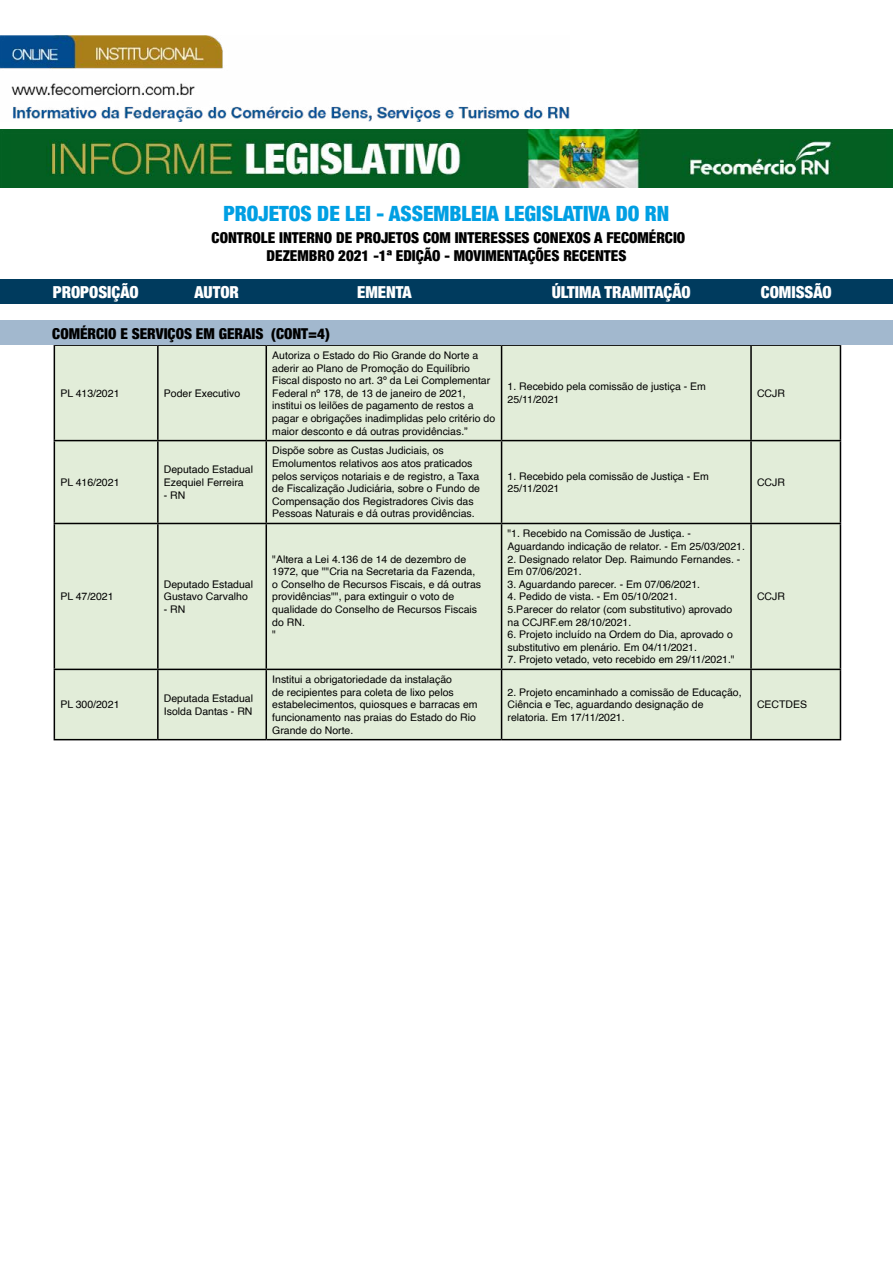
<style>
.page{position:relative;width:893px;height:1263px;background:#fff}
.page>*{position:absolute;margin:0;border:0;box-sizing:border-box;transform-origin:0 0}
.t1{font:900 condensed 21px "Helvetica Neue";color:#009fe3}
.t2{font:900 condensed 16.5px "Helvetica Neue";color:#fff}
.t3{font:900 condensed 15px/18px "Helvetica Neue";color:#000;text-align:center}
.t4{font:10.5px/12.6px "Helvetica";color:#000}
</style>
<div class="page">
<div style="left:55px;top:344px;width:785px;height:396px;background:#e2edd9"></div>
<div style="left:1px;top:280px;width:892px;height:24px;background:#003b5e"></div>
<hr style="left:54px;top:344px;width:104px;height:2px;background:#000">
<hr style="left:54px;top:346px;width:1px;height:94px;background:#000">
<hr style="left:158px;top:344px;width:108px;height:2px;background:#000">
<hr style="left:157px;top:346px;width:2px;height:94px;background:#000">
<hr style="left:266px;top:344px;width:236px;height:2px;background:#000">
<hr style="left:266px;top:346px;width:1px;height:94px;background:#000">
<hr style="left:502px;top:344px;width:249px;height:2px;background:#000">
<hr style="left:501px;top:346px;width:1px;height:94px;background:#000">
<hr style="left:751px;top:344px;width:90px;height:2px;background:#000">
<hr style="left:750px;top:346px;width:2px;height:94px;background:#000">
<hr style="left:840px;top:346px;width:1px;height:94px;background:#000">
<hr style="left:54px;top:440px;width:104px;height:1px;background:#000">
<hr style="left:54px;top:441px;width:1px;height:82px;background:#000">
<hr style="left:158px;top:440px;width:108px;height:1px;background:#000">
<hr style="left:157px;top:441px;width:2px;height:82px;background:#000">
<hr style="left:266px;top:440px;width:236px;height:1px;background:#000">
<hr style="left:266px;top:441px;width:1px;height:82px;background:#000">
<hr style="left:502px;top:440px;width:249px;height:1px;background:#000">
<hr style="left:501px;top:441px;width:1px;height:82px;background:#000">
<hr style="left:751px;top:440px;width:90px;height:1px;background:#000">
<hr style="left:750px;top:441px;width:2px;height:82px;background:#000">
<hr style="left:840px;top:441px;width:1px;height:82px;background:#000">
<hr style="left:54px;top:523px;width:104px;height:1px;background:#000">
<hr style="left:54px;top:524px;width:1px;height:145px;background:#000">
<hr style="left:158px;top:523px;width:108px;height:1px;background:#000">
<hr style="left:157px;top:524px;width:2px;height:145px;background:#000">
<hr style="left:266px;top:523px;width:236px;height:1px;background:#000">
<hr style="left:266px;top:524px;width:1px;height:145px;background:#000">
<hr style="left:502px;top:523px;width:249px;height:1px;background:#000">
<hr style="left:501px;top:524px;width:1px;height:145px;background:#000">
<hr style="left:751px;top:523px;width:90px;height:1px;background:#000">
<hr style="left:750px;top:524px;width:2px;height:145px;background:#000">
<hr style="left:840px;top:524px;width:1px;height:145px;background:#000">
<hr style="left:54px;top:669px;width:104px;height:1px;background:#000">
<hr style="left:54px;top:670px;width:1px;height:69px;background:#000">
<hr style="left:158px;top:669px;width:108px;height:1px;background:#000">
<hr style="left:157px;top:670px;width:2px;height:69px;background:#000">
<hr style="left:266px;top:669px;width:236px;height:1px;background:#000">
<hr style="left:266px;top:670px;width:1px;height:69px;background:#000">
<hr style="left:502px;top:669px;width:249px;height:1px;background:#000">
<hr style="left:501px;top:670px;width:1px;height:69px;background:#000">
<hr style="left:751px;top:669px;width:90px;height:1px;background:#000">
<hr style="left:750px;top:670px;width:2px;height:69px;background:#000">
<hr style="left:840px;top:670px;width:1px;height:69px;background:#000">
<hr style="left:54px;top:739px;width:104px;height:1px;background:#000">
<hr style="left:158px;top:739px;width:108px;height:1px;background:#000">
<hr style="left:266px;top:739px;width:236px;height:1px;background:#000">
<hr style="left:502px;top:739px;width:249px;height:1px;background:#000">
<hr style="left:751px;top:739px;width:90px;height:1px;background:#000">
<div style="left:0;top:320px;width:893px;height:24px;background:#a2b8ce"></div>
<img style="left:0;top:35px;width:569px;height:87px">
<img style="left:0;top:129px;width:893px;height:59px">
<h1 class="t1" style="left:224px;top:200px;width:447px">PROJETOS DE LEI - ASSEMBLEIA LEGISLATIVA DO RN</h1>
<h3 class="t3" style="left:212px;top:229px;width:475px">CONTROLE INTERNO DE PROJETOS COM INTERESSES CONEXOS A FECOMÉRCIO<br>DEZEMBRO 2021 -1ª EDIÇÃO - MOVIMENTAÇÕES RECENTES</h3>
<h2 class="t2" style="left:53px;top:281px;width:87px">PROPOSIÇÃO</h2>
<h2 class="t2" style="left:195px;top:281px;width:46px">AUTOR</h2>
<h2 class="t2" style="left:357px;top:281px;width:56px">EMENTA</h2>
<h2 class="t2" style="left:552px;top:281px;width:141px">ÚLTIMA TRAMITAÇÃO</h2>
<h2 class="t2" style="left:761px;top:281px;width:72px">COMISSÃO</h2>
<h3 class="t3" style="left:52px;top:325px;width:279px">COMÉRCIO E SERVIÇOS EM GERAIS (CONT=4)</h3>
<p class="t4" style="left:60px;top:387px;width:61px">PL 413/2021</p>
<p class="t4" style="left:164px;top:387px;width:78px">Poder Executivo</p>
<p class="t4" style="left:60px;top:476px;width:61px">PL 416/2021</p>
<p class="t4" style="left:60px;top:591px;width:55px">PL 47/2021</p>
<p class="t4" style="left:164px;top:464px;width:91px">Deputado Estadual<br>Ezequiel Ferreira</p>
<p class="t4" style="left:164px;top:489px;width:23px">- RN</p>
<p class="t4" style="left:164px;top:578px;width:91px">Deputado Estadual<br>Gustavo Carvalho</p>
<p class="t4" style="left:164px;top:603px;width:23px">- RN</p>
<p class="t4" style="left:60px;top:699px;width:61px">PL 300/2021</p>
<p class="t4" style="left:164px;top:692px;width:91px">Deputada Estadual<br>Isolda Dantas - RN</p>
<p class="t4" style="left:272px;top:349px;width:224px">Autoriza o Estado do Rio Grande do Norte a aderir ao Plano de Promoção do Equilíbrio Fiscal disposto no art. 3º da Lei Complementar Federal nº 178, de 13 de janeiro de 2021, institui os leilões de pagamento de restos a pagar e obrigações inadimplidas pelo critério do maior desconto e dá outras providências.”</p>
<p class="t4" style="left:272px;top:445px;width:209px">Dispõe sobre as Custas Judiciais, os Emolumentos relativos aos atos praticados pelos serviços notariais e de registro, a Taxa de Fiscalização Judiciária, sobre o Fundo de Compensação dos Registradores Civis das Pessoas Naturais e dá outras providências.</p>
<p class="t4" style="left:272px;top:553px;width:210px">"Altera a Lei 4.136 de 14 de dezembro de<br>1972, que ""Cria na Secretaria da Fazenda, o Conselho de Recursos Fiscais, e dá outras providências"", para extinguir o voto de qualidade do Conselho de Recursos Fiscais do RN.<br>"</p>
<p class="t4" style="left:272px;top:674px;width:207px">Institui a obrigatoriedade da instalação<br>de recipientes para coleta de lixo pelos estabelecimentos, quiosques e barracas em funcionamento nas praias do Estado do Rio Grande do Norte.</p>
<p class="t4" style="left:508px;top:381px;width:200px">1. Recebido pela comissão de justiça - Em<br>25/11/2021</p>
<p class="t4" style="left:757px;top:387px;width:29px">CCJR</p>
<p class="t4" style="left:508px;top:470px;width:203px">1. Recebido pela comissão de Justiça - Em<br>25/11/2021</p>
<p class="t4" style="left:757px;top:476px;width:29px">CCJR</p>
<p class="t4" style="left:508px;top:528px;width:239px">"1. Recebido na Comissão de Justiça. -<br>Aguardando indicação de relator. - Em 25/03/2021.</p>
<p class="t4" style="left:508px;top:553px;width:234px">2. Designado relator Dep. Raimundo Fernandes. -<br>Em 07/06/2021.</p>
<p class="t4" style="left:508px;top:578px;width:194px">3. Aguardando parecer. - Em 07/06/2021.</p>
<p class="t4" style="left:508px;top:591px;width:226px">4. Pedido de vista. - Em 05/10/2021.<br>5.Parecer do relator (com substitutivo) aprovado na CCJRF.em 28/10/2021.</p>
<p class="t4" style="left:508px;top:628px;width:227px">6. Projeto incluído na Ordem do Dia, aprovado o substitutivo em plenário. Em 04/11/2021.</p>
<p class="t4" style="left:508px;top:654px;width:229px">7. Projeto vetado, veto recebido em 29/11/2021."</p>
<p class="t4" style="left:508px;top:686px;width:236px">2. Projeto encaminhado a comissão de Educação,<br>Ciência e Tec, aguardando designação de relatoria. Em 17/11/2021.</p>
<p class="t4" style="left:757px;top:591px;width:29px">CCJR</p>
<p class="t4" style="left:757px;top:699px;width:52px">CECTDES</p>
</div>
